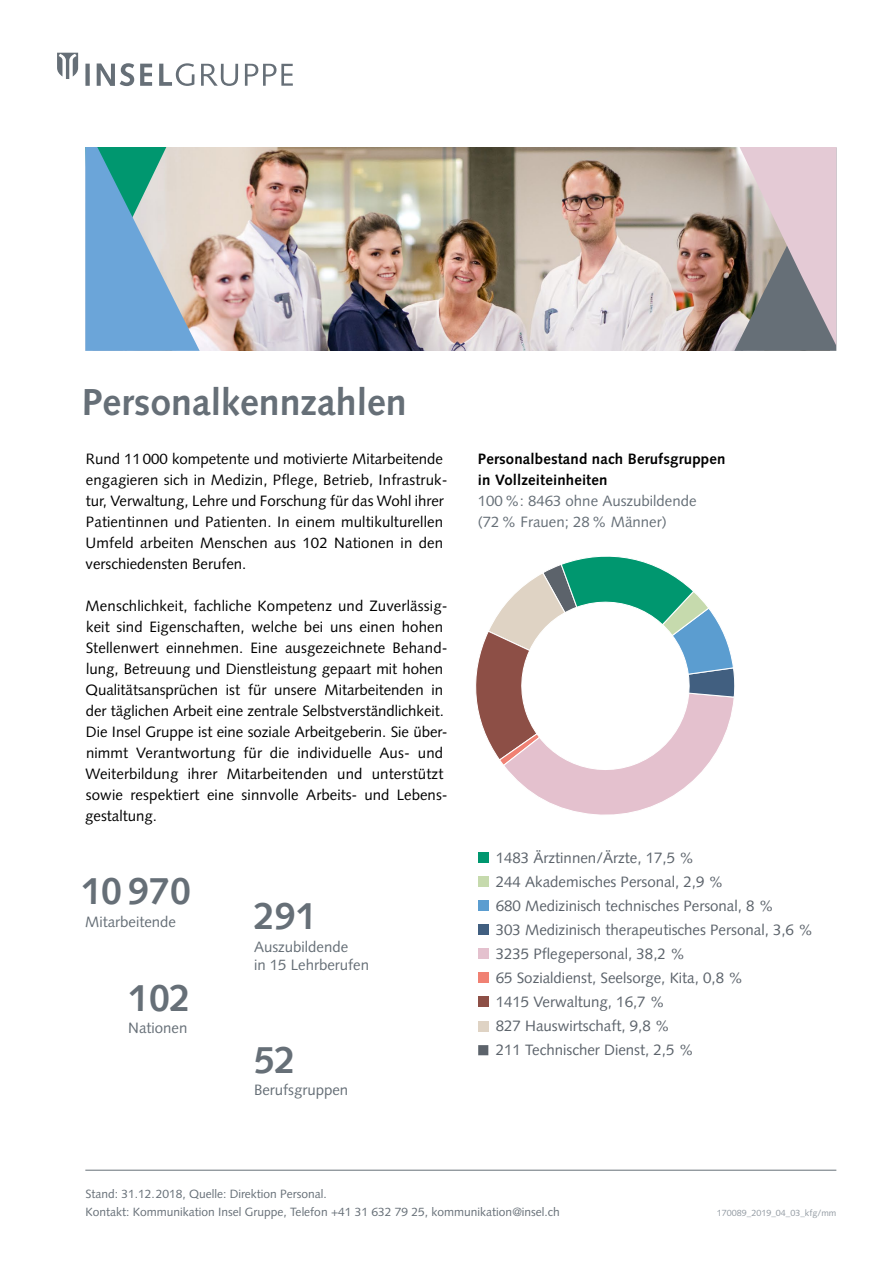
<style>
.page{position:relative;width:893px;height:1263px;background:#fff}
.page>*{position:absolute;margin:0;border:0;box-sizing:border-box;transform-origin:0 0}
.UG_Titel{font:700 37.5px "Syntax";color:#666f77}
.t1{font:700 37.5px "Syntax LT Pro";color:#666f77}
.t2{font:15px/21px "Syntax";letter-spacing:.01em;color:#000}
.t3{font:15px/24.2px "Syntax LT Pro";color:#5c636b}
.t4{font:15px/21px "Syntax";color:#666f77}
.t5{font:700 15px/21px "Syntax";letter-spacing:.01em;color:#000}
.t6{font:12px "Syntax";color:#666f77}
.t7{font:9px "Syntax";color:#939ba3}
</style>
<div class="page">
<hr style="left:85px;top:1170px;width:751px;height:1px;background:#666f77">
<svg style="left:57px;top:53px;width:21px;height:26px"></svg>
<div style="left:85px;top:64px;width:5px;height:22px;background:#666f77"></div>
<svg style="left:97px;top:63px;width:37px;height:23px"></svg>
<svg style="left:140px;top:64px;width:12px;height:22px"></svg>
<svg style="left:159px;top:63px;width:134px;height:23px"></svg>
<img style="left:200px;top:147px;width:534px;height:204px">
<svg style="left:475px;top:556px;width:260px;height:259px"></svg>
<div style="left:478px;top:852px;width:10px;height:10px;background:#00976f"></div>
<div style="left:478px;top:876px;width:10px;height:10px;background:#c6daad"></div>
<div style="left:478px;top:900px;width:10px;height:11px;background:#5b9dd0"></div>
<div style="left:478px;top:924px;width:10px;height:11px;background:#415f80"></div>
<div style="left:478px;top:949px;width:10px;height:10px;background:#e4c1ce"></div>
<div style="left:478px;top:973px;width:10px;height:10px;background:#f08173"></div>
<div style="left:478px;top:997px;width:10px;height:10px;background:#8d4f46"></div>
<div style="left:478px;top:1021px;width:10px;height:10px;background:#dfd3c4"></div>
<div style="left:478px;top:1045px;width:10px;height:10px;background:#5c636b"></div>
<svg style="left:85px;top:147px;width:115px;height:204px"></svg>
<svg style="left:734px;top:147px;width:102px;height:204px"></svg>
<p class="UG_Titel" style="left:82px;top:381px;width:327px">Personalkennzahlen</p>
<p class="t2" style="left:86px;top:448px;width:364px">Rund 11000 kompetente und motivierte Mitarbeitende engagieren sich in Medizin, Pflege, Betrieb, Infrastruk&shy;tur, Verwaltung, Lehre und Forschung für das Wohl ihrer Patientinnen und Patienten. In einem multikulturellen Umfeld arbeiten Menschen aus 102 Nationen in den verschiedensten Berufen.</p>
<p class="t2" style="left:86px;top:595px;width:364px">Menschlichkeit, fachliche Kompetenz und Zuverlässig&shy;keit sind Eigenschaften, welche bei uns einen hohen Stellenwert einnehmen. Eine ausgezeichnete Behand&shy;lung, Betreuung und Dienstleistung gepaart mit hohen Qualitätsansprüchen ist für unsere Mitarbeitenden in der täglichen Arbeit eine zentrale Selbstverständlichkeit.</p>
<p class="t2" style="left:85px;top:721px;width:364px">Die Insel Gruppe ist eine soziale Arbeitgeberin. Sie über&shy;nimmt Verantwortung für die individuelle Aus- und Weiterbildung ihrer Mitarbeitenden und unterstützt sowie respektiert eine sinnvolle Arbeits- und Lebens&shy;gestaltung.</p>
<p class="t1" style="left:81px;top:869px;width:111px">10 970</p>
<p class="t4" style="left:85px;top:911px;width:92px">Mitarbeitende</p>
<p class="t1" style="left:128px;top:976px;width:64px">102</p>
<p class="t4" style="left:128px;top:1017px;width:61px">Nationen</p>
<p class="t1" style="left:254px;top:894px;width:64px">291</p>
<p class="t4" style="left:254px;top:936px;width:96px">Auszubildende</p>
<p class="t4" style="left:254px;top:954px;width:117px">in 15 Lehrberufen</p>
<p class="t1" style="left:254px;top:1038px;width:43px">52</p>
<p class="t4" style="left:254px;top:1080px;width:96px">Berufsgruppen</p>
<p class="t5" style="left:478px;top:448px;width:249px">Personalbestand nach Berufsgruppen in Vollzeiteinheiten</p>
<p class="t4" style="left:478px;top:490px;width:220px">100%: 8463 ohne Auszubildende (72% Frauen; 28% Männer)</p>
<p class="t3" style="left:496px;top:845px;width:319px">1483 Ärztinnen/Ärzte, 17,5 %<br>244 Akademisches Personal, 2,9 %<br>680 Medizinisch technisches Personal, 8 %<br>303 Medizinisch therapeutisches Personal, 3,6 % 3235 Pflegepersonal, 38,2 %<br>65 Sozialdienst, Seelsorge, Kita, 0,8 %<br>1415 Verwaltung, 16,7 %<br>827 Hauswirtschaft, 9,8 %<br>211 Technischer Dienst, 2,5 %</p>
<p class="t6" style="left:85px;top:1187px;width:243px">Stand: 31.12.2018, Quelle: Direktion Personal.</p>
<p class="t6" style="left:85px;top:1205px;width:476px">Kontakt: Kommunikation Insel Gruppe, Telefon +41 31 632 79 25, kommunikation@insel.ch</p>
<p class="t7" style="left:717px;top:1208px;width:121px">170089_2019_04_03_kfg/mm</p>
</div>
